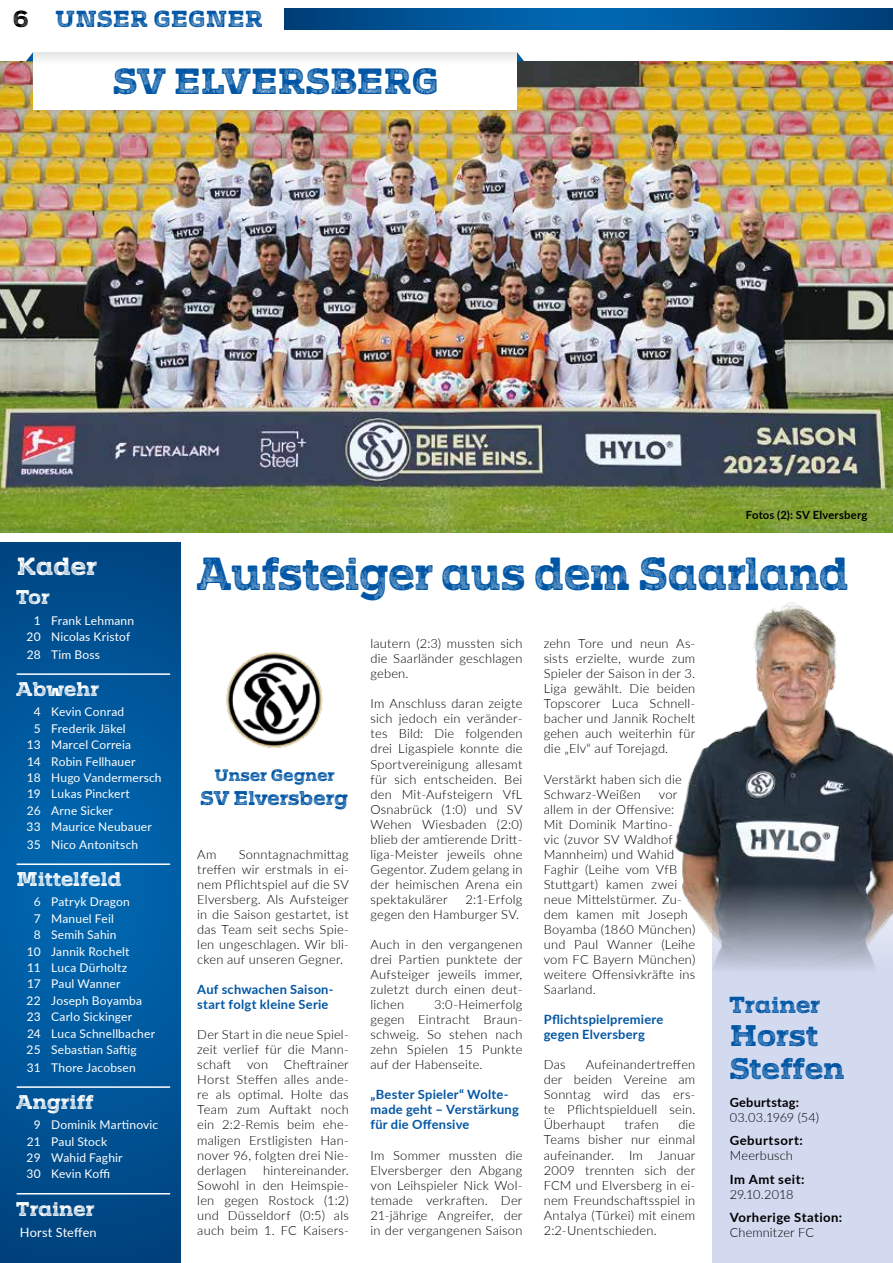
<style>
.page{position:relative;width:893px;height:1263px;background:#fff}
.page>*{position:absolute;margin:0;border:0;box-sizing:border-box;transform-origin:0 0}
.t1{font:42px "Vezus Serif Texture One";letter-spacing:-.04em;color:#0056a4;scale:.92 1}
.t2{font:33px "Vezus Serif Texture One";color:#0056a4}
.t3{font:27px/33px "Vezus Serif Texture One";letter-spacing:-.02em;color:#0056a4}
.t4{font:22.5px "Vezus Serif Texture One";letter-spacing:-.03em;color:#fff}
.t5{font:21px "Vezus Serif Texture One";letter-spacing:.005em;color:#0056a4}
.t6{font:21px "Vezus Serif Texture One";letter-spacing:-.03em;color:#0056a4}
.t7{font:21px "Vezus Serif Texture One";color:#000}
.t8{font:18px "Vezus Serif Texture One";letter-spacing:-.03em;color:#fff}
.t9{font:18px "Vezus Serif Texture One";letter-spacing:-.01em;color:#0056a4}
.t10{font:15px "Vezus Serif Texture One";letter-spacing:-.03em;color:#0056a4}
.t11{font:300 12.75px/15px "Lato";letter-spacing:.015em;color:#000;text-align:justify}
.t12{font:700 12.75px/15px "Lato";letter-spacing:.02em;color:#0056a4}
.t13{font:700 12.75px "Lato";letter-spacing:.035em;color:#000}
.t14{font:300 12.75px "Lato";letter-spacing:-.005em;color:#000}
.t15{font:12.75px "Lato";letter-spacing:.015em;color:#fff}
.t16{font:12px/16.4px "Lato";letter-spacing:.015em;color:#fff;text-align:center}
.t17{font:700 11.25px "Lato";letter-spacing:.02em;color:#000}
</style>
<div class="page">
<svg style="left:284px;top:9px;width:609px;height:21px;background:#005497"></svg>
<img style="left:0;top:62px;width:893px;height:471px">
<svg style="left:0;top:543px;width:180px;height:720px;background:#005699"></svg>
<hr style="left:17px;top:673px;width:153px;height:2px;background:#fff">
<hr style="left:17px;top:863px;width:153px;height:2px;background:#fff">
<hr style="left:17px;top:1086px;width:153px;height:2px;background:#fff">
<hr style="left:17px;top:1193px;width:153px;height:1px;background:#fff">
<img style="left:226px;top:652px;width:97px;height:96px">
<svg style="left:517px;top:52px;width:7px;height:9px"></svg>
<div style="left:209px;top:52px;width:308px;height:57px;background:linear-gradient(to bottom,#f6f6f6,#fff)"></div>
<svg style="left:26px;top:52px;width:7px;height:9px"></svg>
<div style="left:33px;top:52px;width:329px;height:57px;background:linear-gradient(to bottom,#f6f6f6,#fff)"></div>
<div style="left:713px;top:833px;width:180px;height:430px;background:#d3d9ef"></div>
<img style="left:674px;top:602px;width:219px;height:384px">
<h3 class="t7" style="left:13px;top:5px;width:17px">6</h3>
<h3 class="t5" style="left:55px;top:5px;width:209px">UNSER GEGNER</h3>
<h2 class="t2" style="left:113px;top:59px;width:327px">SV ELVERSBERG</h2>
<h3 class="t4" style="left:17px;top:551px;width:81px">Kader</h3>
<h3 class="t8" style="left:17px;top:585px;width:34px">Tor</h3>
<p class="t17" style="left:746px;top:507px;width:123px">Fotos (2): SV Elversberg</p>
<h1 class="t1" style="left:197px;top:546px;width:710px">Aufsteiger aus dem Saarland</h1>
<p class="t16" style="left:27px;top:611px;width:109px">1 Frank Lehmann<br>20 Nicolas Kristof</p>
<p class="t16" style="left:27px;top:646px;width:75px">28 Tim Boss</p>
<h3 class="t8" style="left:17px;top:677px;width:84px">Abwehr</h3>
<p class="t16" style="left:34px;top:703px;width:92px">4 Kevin Conrad</p>
<p class="t16" style="left:34px;top:720px;width:94px">5 Frederik Jäkel</p>
<p class="t16" style="left:27px;top:736px;width:106px">13 Marcel Correia</p>
<p class="t16" style="left:27px;top:752px;width:110px">14 Robin Fellhauer</p>
<p class="t16" style="left:27px;top:769px;width:136px">18 Hugo Vandermersch</p>
<p class="t16" style="left:27px;top:785px;width:104px">19 Lukas Pinckert</p>
<p class="t16" style="left:27px;top:802px;width:88px">26 Arne Sicker</p>
<p class="t16" style="left:27px;top:818px;width:127px">33 Maurice Neubauer</p>
<p class="t16" style="left:27px;top:836px;width:113px">35 Nico Antonitsch</p>
<h3 class="t8" style="left:17px;top:867px;width:107px">Mittelfeld</h3>
<p class="t16" style="left:34px;top:893px;width:98px">6 Patryk Dragon</p>
<p class="t16" style="left:34px;top:910px;width:82px">7 Manuel Feil</p>
<p class="t16" style="left:34px;top:926px;width:84px">8 Semih Sahin</p>
<p class="t16" style="left:27px;top:942px;width:104px">10 Jannik Rochelt</p>
<p class="t16" style="left:27px;top:959px;width:102px">11 Luca Dürholtz</p>
<p class="t16" style="left:27px;top:975px;width:95px">17 Paul Wanner</p>
<p class="t16" style="left:27px;top:992px;width:117px">22 Joseph Boyamba</p>
<p class="t16" style="left:27px;top:1008px;width:107px">23 Carlo Sickinger</p>
<p class="t16" style="left:27px;top:1024px;width:130px">24 Luca Schnellbacher</p>
<p class="t16" style="left:27px;top:1041px;width:112px">25 Sebastian Saftig</p>
<p class="t16" style="left:27px;top:1059px;width:110px">31 Thore Jacobsen</p>
<h3 class="t8" style="left:17px;top:1090px;width:78px">Angriff</h3>
<p class="t16" style="left:26px;top:1116px;width:133px;text-align:left;text-indent:7px">9 Dominik Martinovic<br>21 Paul Stock<br>29 Wahid Faghir<br>30 Kevin Koffi</p>
<h3 class="t8" style="left:17px;top:1196px;width:79px">Trainer</h3>
<p class="t15" style="left:20px;top:1224px;width:78px">Horst Steffen</p>
<p class="t10" style="left:215px;top:765px;width:121px">Unser Gegner</p>
<h3 class="t9" style="left:201px;top:786px;width:149px">SV Elversberg</h3>
<p class="t11" style="left:197px;top:846px;width:153px;text-indent:41px">Sonntagnachmittag treffen wir erstmals in ei&shy;nem Pflichtspiel auf die SV Elversberg. Als Aufsteiger in die Saison gestartet, ist das Team seit sechs Spie&shy;len ungeschlagen. Wir bli&shy;cken auf unseren Gegner.</p>
<p class="t12" style="left:197px;top:981px;width:138px">Auf schwachen Saison&shy;start folgt kleine Serie</p>
<p class="t11" style="left:197px;top:1027px;width:153px">Der Start in die neue Spiel&shy;zeit verlief für die Mann&shy;schaft von Cheftrainer Horst Steffen alles ande&shy;re als optimal. Holte das Team zum Auftakt noch ein 2:2-Remis beim ehe&shy;maligen Erstligisten Han&shy;nover 96, folgten drei Nie&shy;derlagen</p>
<p class="t11" style="left:197px;top:846px;width:21px">Am</p>
<p class="t11" style="left:197px;top:1162px;width:153px;text-indent:66px">hintereinander.<br>Sowohl in den Heimspie&shy;len gegen Rostock (1:2) und Düsseldorf (0:5) als auch beim 1. FC Kaisers-</p>
<p class="t11" style="left:370px;top:636px;width:153px">lautern (2:3) mussten sich die Saarländer geschlagen geben.</p>
<p class="t11" style="left:370px;top:696px;width:153px">Im Anschluss daran zeigte sich jedoch ein veränder&shy;tes Bild: Die folgenden drei Ligaspiele konnte die Sportvereinigung allesamt für sich entscheiden. Bei den Mit-Aufsteigern VfL Osnabrück (1:0) und SV Wehen Wiesbaden (2:0) blieb der amtierende Dritt&shy;liga-Meister jeweils ohne Gegentor. Zudem gelang in der heimischen Arena ein spektakulärer</p>
<p class="t11" style="left:370px;top:891px;width:153px;text-align:right">2:1-Erfolg<br>gegen den Hamburger SV.</p>
<p class="t11" style="left:370px;top:936px;width:153px">Auch in den vergangenen drei Partien punktete der Aufsteiger jeweils immer, zuletzt durch einen deut&shy;lichen</p>
<p class="t11" style="left:370px;top:996px;width:153px;text-indent:64px">3:0-Heimerfolg gegen Eintracht Braun&shy;schweig. So stehen nach zehn Spielen 15 Punkte auf der Habenseite.</p>
<p class="t12" style="left:370px;top:1087px;width:150px">„Bester Spieler“ Wolte&shy;made geht – Verstärkung für die Offensive</p>
<p class="t11" style="left:370px;top:1147px;width:153px">Im Sommer mussten die Elversberger den Abgang von Leihspieler Nick Wol&shy;temade verkraften. Der 21-jährige Angreifer, der in der vergangenen Saison</p>
<p class="t11" style="left:544px;top:636px;width:153px">zehn Tore und neun As&shy;sists erzielte, wurde zum Spieler der Saison in der 3.<br>Liga gewählt. Die beiden Topscorer Luca Schnell&shy;bacher und Jannik Rochelt gehen auch weiterhin für die „Elv“ auf Torejagd.</p>
<p class="t11" style="left:544px;top:771px;width:140px">Verstärkt haben sich die<br>Schwarz-Weißen</p>
<p class="t11" style="left:544px;top:786px;width:153px;text-align:left;text-indent:115px">vor allem in der Offensive:<br>Mit Dominik Martino-<br>vic (zuvor SV Waldhof<br>Mannheim) und Wahid<br>Faghir (Leihe vom VfB<br>Stuttgart) kamen zwei neue Mittelstürmer. Zu&shy;dem kamen mit Joseph<br>Boyamba (1860 München) und Paul Wanner (Leihe vom FC Bayern München) weitere Offensivkräfte ins<br>Saarland.</p>
<p class="t12" style="left:544px;top:1011px;width:121px">Pflichtspielpremiere gegen Elversberg</p>
<p class="t11" style="left:544px;top:1057px;width:23px">Das</p>
<p class="t11" style="left:544px;top:1057px;width:153px;text-indent:42px">Aufeinandertreffen der beiden Vereine am Sonntag wird das ers&shy;te Pflichtspielduell sein.<br>Überhaupt</p>
<p class="t11" style="left:544px;top:1117px;width:153px;text-indent:135px">die Teams bisher nur einmal aufeinander. Im Januar 2009 trennten sich der FCM und Elversberg in ei&shy;nem Freundschaftsspiel in Antalya (Türkei) mit einem 2:2-Unentschieden.</p>
<p class="t11" style="left:624px;top:1117px;width:36px">trafen</p>
<h3 class="t6" style="left:730px;top:991px;width:92px">Trainer</h3>
<h3 class="t3" style="left:730px;top:1020px;width:117px">Horst<br>Steffen</h3>
<p class="t13" style="left:730px;top:1093px;width:71px">Geburtstag:</p>
<p class="t14" style="left:730px;top:1108px;width:91px">03.03.1969 (54)</p>
<p class="t13" style="left:730px;top:1131px;width:75px">Geburtsort:</p>
<p class="t11" style="left:730px;top:1148px;width:65px">Meerbusch</p>
<p class="t13" style="left:730px;top:1170px;width:76px">Im Amt seit:</p>
<p class="t11" style="left:730px;top:1186px;width:65px">29.10.2018</p>
<p class="t13" style="left:730px;top:1208px;width:114px">Vorherige Station:</p>
<p class="t11" style="left:730px;top:1225px;width:86px">Chemnitzer FC</p>
</div>
